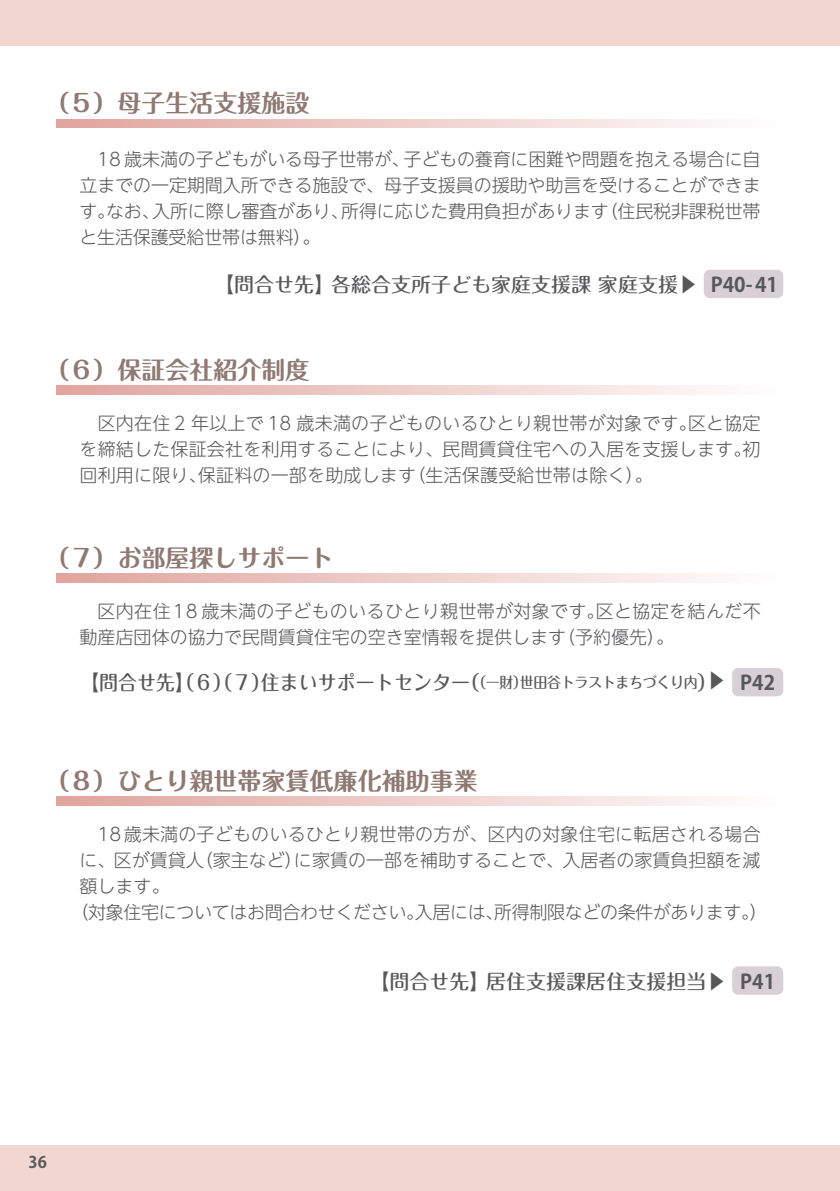
<style>
.page{position:relative;width:840px;height:1191px;background:#fff}
.page>*{position:absolute;margin:0;border:0;box-sizing:border-box;transform-origin:0 0}
.t1{font:700 24px "Maru Fo Pro";color:#8f7973}
.t2{font:500 20px "Maru Fo Pro";color:#57585a}
.t3{font:500 20px "Maru Fo Pro";color:#57585a;scale:.95 1}
.t4{font:300 18px/26px "UD Shin Go NT Pr 6";color:#57585a;text-align:justify}
.t5{font:300 18px/26px "UD Shin Go NT Pr 6";letter-spacing:.02em;color:#57585a}
.t6{font:300 18px "UD Shin Go NT Pr 6";letter-spacing:-.02em;color:#57585a}
.t7{font:700 16px "Koz Go Pro";color:#58595b}
.s1{font-family:"Koz Go Pro";font-weight:700}
.s2{font-size:15px}
</style>
<div class="page">
<div style="left:0;top:0;width:839px;height:45px;background:#f2d7d1"></div>
<div style="left:0;top:1145px;width:839px;height:46px;background:#f2d7d1"></div>
<svg style="left:57px;top:119px;width:650px;height:9px;background:#edccc8"></svg>
<svg style="left:57px;top:386px;width:650px;height:8px;background:#edccc8"></svg>
<svg style="left:57px;top:574px;width:650px;height:8px;background:#edccc8"></svg>
<svg style="left:57px;top:797px;width:650px;height:8px;background:#edccc8"></svg>
<div style="left:731px;top:668px;width:51px;height:28px;background:#d8d0d5;border-radius:6px"></div>
<div style="left:731px;top:966px;width:51px;height:28px;background:#d8d0d5;border-radius:6px"></div>
<div style="left:703px;top:270px;width:79px;height:28px;background:#d8d0d5;border-radius:6px"></div>
<h1 class="t1" style="left:45px;top:84px;width:265px">（５）母子生活支援施設</h1>
<p class="t4" style="left:79px;top:146px;width:682px">　18 歳未満の子どもがいる母子世帯が、子どもの養育に困難や問題を抱える場合に自立までの一定期間入所できる施設で、母子支援員の援助や助言を受けることができます。なお、入所に際し審査があり、所得に応じた費用負担があります（住民税非課税世帯と生活保護受給世帯は無料）。</p>
<p class="t2" style="left:214px;top:268px;width:565px">【問合せ先】各総合支所子ども家庭支援課 家庭支援▶ <span class="s1">P40-41</span></p>
<h1 class="t1" style="left:45px;top:351px;width:265px">（６）保証会社紹介制度</h1>
<p class="t4" style="left:79px;top:409px;width:682px">　区内在住 2 年以上で 18 歳未満の子どものいるひとり親世帯が対象です。区と協定を締結した保証会社を利用することにより、民間賃貸住宅への入居を支援します。初回利用に限り、保証料の一部を助成します（生活保護受給世帯は除く）。</p>
<h1 class="t1" style="left:45px;top:539px;width:289px">（７）お部屋探しサポート</h1>
<p class="t5" style="left:79px;top:597px;width:682px">　区内在住18 歳未満の子どものいるひとり親世帯が対象です。区と協定を結んだ不動産店団体の協力で民間賃貸住宅の空き室情報を提供します（予約優先）。</p>
<p class="t3" style="left:80px;top:666px;width:732px">【問合せ先】（６）（７）住まいサポートセンター（<span class="s2">（一財）世田谷トラストまちづくり内</span>）▶ <span class="s1">P42</span></p>
<h1 class="t1" style="left:45px;top:761px;width:433px">（８）ひとり親世帯家賃低廉化補助事業</h1>
<p class="t4" style="left:79px;top:820px;width:682px">　18 歳未満の子どものいるひとり親世帯の方が、区内の対象住宅に転居される場合</p>
<p class="t4" style="left:79px;top:846px;width:682px">に、区が賃貸人（家主など）に家賃の一部を補助することで、入居者の家賃負担額を減</p>
<p class="t4" style="left:79px;top:872px;width:92px">額します。</p>
<p class="t6" style="left:70px;top:897px;width:698px">（対象住宅についてはお問合わせください。入居には、所得制限などの条件があります。）</p>
<p class="t2" style="left:369px;top:965px;width:407px">【問合せ先】居住支援課居住支援担当▶ <span class="s1">P41</span></p>
<p class="t7" style="left:28px;top:1152px;width:20px">36</p>
</div>
